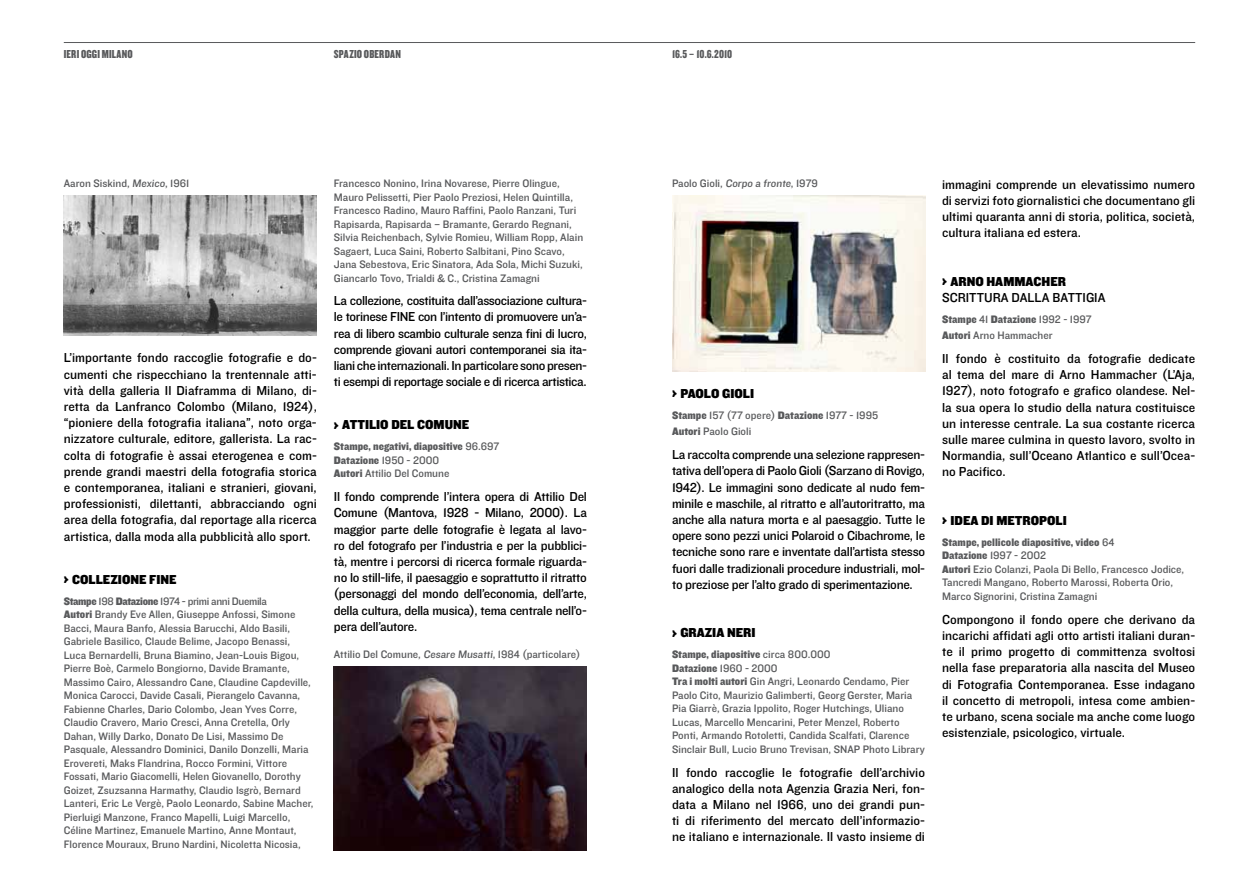
<style>
.page{position:relative;width:1259px;height:893px;background:#fff}
.page>*{position:absolute;margin:0;border:0;box-sizing:border-box;transform-origin:0 0}
.t1{font:13.5px/16.2px "Knockout HTF31 Junior Middlewt";color:#000;text-align:justify}
.t2{font:13.5px "Knockout HTF71 Full Middlewt";color:#000}
.t3{font:12px "Knockout HTF69 Full Liteweight";letter-spacing:.015em;color:#58595b}
.t4{font:11.25px/13.5px "Knockout HTF31 Junior Middlewt";color:#58595b}
.t5{font:11.25px/13.5px "Knockout HTF71 Full Middlewt";color:#58595b}
.s1{font-family:"Knockout HTF94 Ultmt Sumo"}
.s2{font-family:"Knockout HTF71 Full Middlewt"}
.s3{font-family:"Knockout HTF31 Junior Middlewt"}
</style>
<div class="page">
<hr style="left:64px;top:42px;width:1131px;height:1px;background:#58595b">
<img style="left:64px;top:196px;width:253px;height:139px">
<img style="left:334px;top:666px;width:253px;height:184px">
<img style="left:672px;top:196px;width:253px;height:175px">
<p class="t3" style="left:64px;top:47px;width:70px">IERI OGGI MILANO</p>
<p class="t3" style="left:334px;top:47px;width:68px">SPAZIO OBERDAN</p>
<p class="t3" style="left:672px;top:47px;width:62px">16.5 – 10.6.2010</p>
<p class="t4" style="left:64px;top:177px;width:127px">Aaron Siskind, Mexico, 1961</p>
<p class="t1" style="left:64px;top:350px;width:255px">L’importante fondo raccoglie fotografie e do&shy;cumenti che rispecchiano la trentennale atti&shy;vità della galleria Il Diaframma di Milano, di&shy;retta da Lanfranco Colombo (Milano, 1924), “pioniere della fotografia italiana”, noto orga&shy;nizzatore culturale, editore, gallerista. La rac&shy;colta di fotografie è assai eterogenea e com&shy;prende grandi maestri della fotografia storica e contemporanea, italiani e stranieri, giovani, professionisti, dilettanti, abbracciando ogni area della fotografia, dal reportage alla ricerca artistica, dalla moda alla pubblicità allo sport.</p>
<p class="t2" style="left:64px;top:572px;width:114px"><span class="s1">›</span> COLLEZIONE FINE</p>
<p class="t4" style="left:64px;top:595px;width:251px"><span class="s2">Stampe</span> 198 <span class="s2">Datazione</span> 1974 - primi anni Duemila<br><span class="s2">Autori</span> Brandy Eve Allen, Giuseppe Anfossi, Simone Bacci, Maura Banfo, Alessia Barucchi, Aldo Basili, Gabriele Basilico, Claude Belime, Jacopo Benassi, Luca Bernardelli, Bruna Biamino, Jean-Louis Bigou, Pierre Boè, Carmelo Bongiorno, Davide Bramante, Massimo Cairo, Alessandro Cane, Claudine Capdeville, Monica Carocci, Davide Casali, Pierangelo Cavanna, Fabienne Charles, Dario Colombo, Jean Yves Corre, Claudio Cravero, Mario Cresci, Anna Cretella, Orly Dahan, Willy Darko, Donato De Lisi, Massimo De Pasquale, Alessandro Dominici, Danilo Donzelli, Maria Erovereti, Maks Flandrina, Rocco Formini, Vittore Fossati, Mario Giacomelli, Helen Giovanello, Dorothy Goizet, Zsuzsanna Harmathy, Claudio Isgrò, Bernard Lanteri, Eric Le Vergè, Paolo Leonardo, Sabine Macher, Pierluigi Manzone, Franco Mapelli, Luigi Marcello, Céline Martinez, Emanuele Martino, Anne Montaut, Florence Mouraux, Bruno Nardini, Nicoletta Nicosia,</p>
<p class="t4" style="left:334px;top:177px;width:251px">Francesco Nonino, Irina Novarese, Pierre Olingue, Mauro Pelissetti, Pier Paolo Preziosi, Helen Quintilla, Francesco Radino, Mauro Raffini, Paolo Ranzani, Turi Rapisarda, Rapisarda – Bramante, Gerardo Regnani, Silvia Reichenbach, Sylvie Romieu, William Ropp, Alain Sagaert, Luca Saini, Roberto Salbitani, Pino Scavo, Jana Sebestova, Eric Sinatora, Ada Sola, Michi Suzuki, Giancarlo Tovo, Trialdi &amp; C., Cristina Zamagni</p>
<p class="t1" style="left:334px;top:293px;width:255px">La collezione, costituita dall’associazione cultura&shy;le torinese FINE con l’intento di promuovere un’a&shy;rea di libero scambio culturale senza fini di lucro, comprende giovani autori contemporanei sia ita&shy;liani che internazionali. In particolare sono presen&shy;ti esempi di reportage sociale e di ricerca artistica.</p>
<p class="t2" style="left:334px;top:418px;width:137px"><span class="s1">›</span> ATTILIO DEL COMUNE</p>
<p class="t5" style="left:334px;top:440px;width:167px">Stampe, negativi, diapositive <span class="s3">96.697<br></span>Datazione <span class="s3">1950 - 2000</span></p>
<p class="t4" style="left:334px;top:467px;width:117px"><span class="s2">Autori</span> Attilio Del Comune</p>
<p class="t1" style="left:334px;top:489px;width:255px">Il fondo comprende l’intera opera di Attilio Del Comune (Mantova, 1928 - Milano, 2000). La maggior parte delle fotografie è legata al lavo&shy;ro del fotografo per l’industria e per la pubblici&shy;tà, mentre i percorsi di ricerca formale riguarda&shy;no lo still-life, il paesaggio e soprattutto il ritratto (personaggi del mondo dell’economia, dell’arte, della cultura, della musica), tema centrale nell’o&shy;pera dell’autore.</p>
<p class="t4" style="left:334px;top:647px;width:248px">Attilio Del Comune, Cesare Musatti, 1984 (particolare)</p>
<p class="t4" style="left:672px;top:177px;width:147px">Paolo Gioli, Corpo a fronte, 1979</p>
<p class="t1" style="left:942px;top:176px;width:255px">immagini comprende un elevatissimo numero di servizi foto giornalistici che documentano gli ultimi quaranta anni di storia, politica, società, cultura italiana ed estera.</p>
<p class="t2" style="left:942px;top:274px;width:125px"><span class="s1">›</span> ARNO HAMMACHER</p>
<p class="t1" style="left:942px;top:290px;width:165px">SCRITTURA DALLA BATTIGIA</p>
<p class="t5" style="left:942px;top:313px;width:151px">Stampe <span class="s3">41</span> Datazione <span class="s3">1992 - 1997</span></p>
<p class="t4" style="left:942px;top:329px;width:112px"><span class="s2">Autori</span> Arno Hammacher</p>
<p class="t1" style="left:942px;top:351px;width:255px">Il fondo è costituito da fotografie dedicate al tema del mare di Arno Hammacher (L’Aja, 1927), noto fotografo e grafico olandese. Nel&shy;la sua opera lo studio della natura costituisce un interesse centrale. La sua costante ricerca sulle maree culmina in questo lavoro, svolto in Normandia, sull’Oceano Atlantico e sull’Ocea&shy;no Pacifico.</p>
<p class="t2" style="left:942px;top:513px;width:126px"><span class="s1">›</span> IDEA DI METROPOLI</p>
<p class="t5" style="left:942px;top:536px;width:174px">Stampe, pellicole diapositive, video <span class="s3">64<br></span>Datazione <span class="s3">1997 - 2002</span></p>
<p class="t4" style="left:942px;top:563px;width:244px"><span class="s2">Autori</span> Ezio Colanzi, Paola Di Bello, Francesco Jodice,<br>Tancredi Mangano, Roberto Marossi, Roberta Orio,<br>Marco Signorini, Cristina Zamagni</p>
<p class="t1" style="left:942px;top:611px;width:255px">Compongono il fondo opere che derivano da incarichi affidati agli otto artisti italiani duran&shy;te il primo progetto di committenza svoltosi nella fase preparatoria alla nascita del Museo di Fotografia Contemporanea. Esse indagano il concetto di metropoli, intesa come ambien&shy;te urbano, scena sociale ma anche come luogo esistenziale, psicologico, virtuale.</p>
<p class="t2" style="left:672px;top:386px;width:84px"><span class="s1">›</span> PAOLO GIOLI</p>
<p class="t4" style="left:672px;top:408px;width:208px;line-height:16.2px"><span class="s2">Stampe</span> 157 (77 opere) <span class="s2">Datazione</span> 1977 - 1995<br><span class="s2">Autori</span> Paolo Gioli</p>
<p class="t1" style="left:672px;top:447px;width:255px">La raccolta comprende una selezione rappresen&shy;tativa dell’opera di Paolo Gioli (Sarzano di Rovigo, 1942). Le immagini sono dedicate al nudo fem&shy;minile e maschile, al ritratto e all’autoritratto, ma anche alla natura morta e al paesaggio. Tutte le opere sono pezzi unici Polaroid o Cibachrome, le tecniche sono rare e inventate dall’artista stesso fuori dalle tradizionali procedure industriali, mol&shy;to preziose per l’alto grado di sperimentazione.</p>
<p class="t2" style="left:672px;top:625px;width:85px"><span class="s1">›</span> GRAZIA NERI</p>
<p class="t5" style="left:672px;top:648px;width:160px">Stampe, diapositive <span class="s3">circa 800.000<br></span>Datazione <span class="s3">1960 - 2000</span></p>
<p class="t4" style="left:672px;top:675px;width:254px"><span class="s2">Tra i molti autori</span> Gin Angri, Leonardo Cendamo, Pier Paolo Cito, Maurizio Galimberti, Georg Gerster, Maria Pia Giarrè, Grazia Ippolito, Roger Hutchings, Uliano Lucas, Marcello Mencarini, Peter Menzel, Roberto Ponti, Armando Rotoletti, Candida Scalfati, Clarence Sinclair Bull, Lucio Bruno Trevisan, SNAP Photo Library</p>
<p class="t1" style="left:672px;top:764px;width:254px">Il fondo raccoglie le fotografie dell’archivio analogico della nota Agenzia Grazia Neri, fon&shy;data a Milano nel 1966, uno dei grandi pun&shy;ti di riferimento del mercato dell’informazio&shy;ne italiano e internazionale. Il vasto insieme di</p>
</div>
